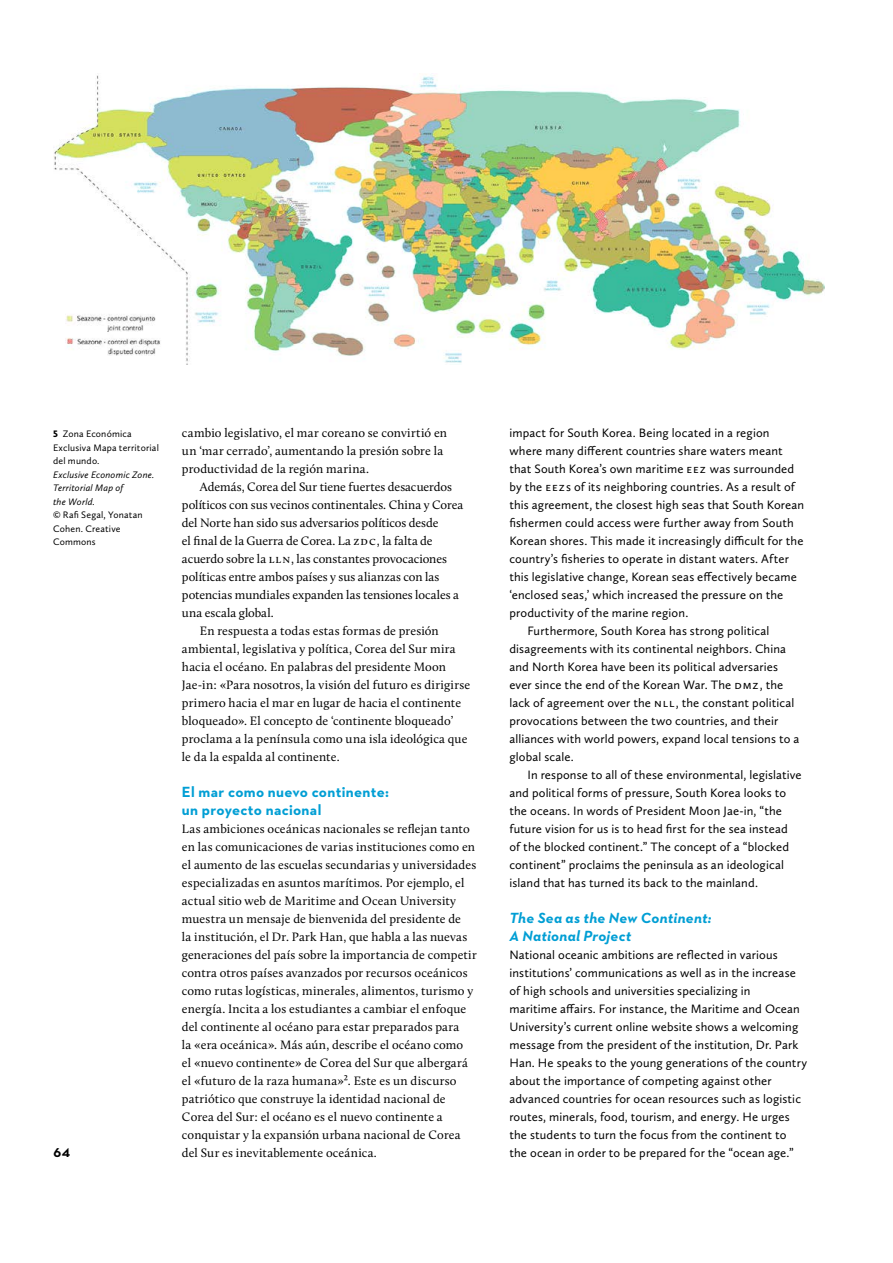
<style>
.page{position:relative;width:893px;height:1263px;background:#fff}
.page>*{position:absolute;margin:0;border:0;box-sizing:border-box;transform-origin:0 0}
.t1{font:700 15px/18px "Neutraface 2 Text";letter-spacing:.025em;color:#009ed4}
.t2{font:italic 700 15px/18px "Neutraface 2 Text";letter-spacing:.015em;color:#009ed4}
.t3{font:700 13.05px "Neutraface 2 Text";color:#000}
.t4{font:12.6px/18px "Calluna Sans";letter-spacing:.01em;color:#000}
.t5{font:12.6px/18px "Calluna";letter-spacing:.01em;color:#000}
.t6{font:9.75px/13.5px "Calluna Sans";letter-spacing:.015em;color:#000}
.t7{font:italic 9.75px/13.5px "Calluna Sans";letter-spacing:.01em;color:#000}
.s1{font-weight:900}
</style>
<div class="page">
<img style="left:53px;top:75px;width:771px;height:289px">
<p class="t6" style="left:53px;top:427px;width:107px"><span class="s1">5</span> Zona Económica<br>Exclusiva Mapa territorial del mundo.</p>
<p class="t7" style="left:53px;top:467px;width:103px">Exclusive Economic Zone.<br>Territorial Map of<br>the World.</p>
<p class="t6" style="left:53px;top:508px;width:91px">© Rafi Segal, Yonatan<br>Cohen. Creative<br>Commons</p>
<p class="t3" style="left:54px;top:1144px;width:18px">64</p>
<p class="t5" style="left:182px;top:424px;width:267px">cambio legislativo, el mar coreano se convirtió en un ‘mar cerrado’, aumentando la presión sobre la productividad de la región marina.</p>
<p class="t5" style="left:200px;top:478px;width:253px">Además, Corea del Sur tiene fuertes desacuerdos</p>
<p class="t5" style="left:182px;top:496px;width:283px">políticos con sus vecinos continentales. China y Corea</p>
<p class="t5" style="left:182px;top:514px;width:258px">del Norte han sido sus adversarios políticos desde</p>
<p class="t5" style="left:182px;top:532px;width:252px">el final de la Guerra de Corea. La zdc, la falta de</p>
<p class="t5" style="left:182px;top:550px;width:266px">acuerdo sobre la lln, las constantes provocaciones</p>
<p class="t5" style="left:182px;top:568px;width:259px">políticas entre ambos países y sus alianzas con las</p>
<p class="t5" style="left:182px;top:586px;width:278px">potencias mundiales expanden las tensiones locales a</p>
<p class="t5" style="left:182px;top:604px;width:93px">una escala global.</p>
<p class="t5" style="left:200px;top:622px;width:240px">En respuesta a todas estas formas de presión</p>
<p class="t5" style="left:182px;top:640px;width:275px">ambiental, legislativa y política, Corea del Sur mira</p>
<p class="t5" style="left:182px;top:658px;width:265px">hacia el océano. En palabras del presidente Moon</p>
<p class="t5" style="left:182px;top:676px;width:290px">Jae-in: «Para nosotros, la visión del futuro es dirigirse</p>
<p class="t5" style="left:182px;top:694px;width:281px">primero hacia el mar en lugar de hacia el continente</p>
<p class="t5" style="left:182px;top:712px;width:273px">bloqueado». El concepto de ‘continente bloqueado’</p>
<p class="t5" style="left:182px;top:730px;width:287px">proclama a la península como una isla ideológica que</p>
<p class="t5" style="left:182px;top:748px;width:159px">le da la espalda al continente.</p>
<p class="t1" style="left:182px;top:783px;width:208px">El mar como nuevo continente: un proyecto nacional</p>
<p class="t5" style="left:182px;top:820px;width:296px">Las ambiciones oceánicas nacionales se reflejan tanto en las comunicaciones de varias instituciones como en el aumento de las escuelas secundarias y universidades especializadas en asuntos marítimos. Por ejemplo, el actual sitio web de Maritime and Ocean University muestra un mensaje de bienvenida del presidente de<br>la institución, el Dr. Park Han, que habla a las nuevas generaciones del país sobre la importancia de competir contra otros países avanzados por recursos oceánicos como rutas logísticas, minerales, alimentos, turismo y energía. Incita a los estudiantes a cambiar el enfoque del continente al océano para estar preparados para<br>la «era oceánica». Más aún, describe el océano como<br>el «nuevo continente» de Corea del Sur que albergará el «futuro de la raza humana»2. Este es un discurso patriótico que construye la identidad nacional de Corea del Sur: el océano es el nuevo continente a conquistar y la expansión urbana nacional de Corea del Sur es inevitablemente oceánica.</p>
<p class="t4" style="left:509px;top:424px;width:261px">impact for South Korea. Being located in a region</p>
<p class="t4" style="left:509px;top:442px;width:275px">where many different countries share waters meant</p>
<p class="t4" style="left:509px;top:460px;width:286px">that South Korea’s own maritime eez was surrounded</p>
<p class="t4" style="left:509px;top:478px;width:288px">by the eezs of its neighboring countries. As a result of</p>
<p class="t4" style="left:509px;top:496px;width:296px">this agreement, the closest high seas that South Korean</p>
<p class="t4" style="left:509px;top:514px;width:286px">fishermen could access were further away from South</p>
<p class="t4" style="left:509px;top:532px;width:295px">Korean shores. This made it increasingly difficult for the</p>
<p class="t4" style="left:509px;top:550px;width:281px">country’s fisheries to operate in distant waters. After</p>
<p class="t4" style="left:509px;top:568px;width:289px">this legislative change, Korean seas effectively became</p>
<p class="t4" style="left:509px;top:586px;width:275px">‘enclosed seas,’ which increased the pressure on the</p>
<p class="t4" style="left:509px;top:604px;width:180px">productivity of the marine region.</p>
<p class="t4" style="left:527px;top:622px;width:243px">Furthermore, South Korea has strong political</p>
<p class="t4" style="left:509px;top:640px;width:278px">disagreements with its continental neighbors. China</p>
<p class="t4" style="left:509px;top:658px;width:270px">and North Korea have been its political adversaries</p>
<p class="t4" style="left:509px;top:676px;width:275px">ever since the end of the Korean War. The dmz, the</p>
<p class="t4" style="left:509px;top:694px;width:286px">lack of agreement over the nll, the constant political</p>
<p class="t4" style="left:509px;top:712px;width:270px">provocations between the two countries, and their</p>
<p class="t4" style="left:509px;top:730px;width:291px">alliances with world powers, expand local tensions to a</p>
<p class="t4" style="left:509px;top:748px;width:66px">global scale.</p>
<p class="t4" style="left:527px;top:766px;width:276px">In response to all of these environmental, legislative</p>
<p class="t4" style="left:509px;top:784px;width:278px">and political forms of pressure, South Korea looks to</p>
<p class="t4" style="left:509px;top:802px;width:274px">the oceans. In words of President Moon Jae-in, “the</p>
<p class="t4" style="left:509px;top:820px;width:280px">future vision for us is to head first for the sea instead</p>
<p class="t4" style="left:509px;top:838px;width:281px">of the blocked continent.” The concept of a “blocked</p>
<p class="t4" style="left:509px;top:856px;width:276px">continent” proclaims the peninsula as an ideological</p>
<p class="t4" style="left:509px;top:874px;width:250px">island that has turned its back to the mainland.</p>
<p class="t2" style="left:509px;top:909px;width:204px">The Sea as the New Continent:<br>A National Project</p>
<p class="t4" style="left:509px;top:946px;width:299px">National oceanic ambitions are reflected in various institutions’ communications as well as in the increase of high schools and universities specializing in<br>maritime affairs. For instance, the Maritime and Ocean University’s current online website shows a welcoming message from the president of the institution, Dr. Park Han. He speaks to the young generations of the country about the importance of competing against other advanced countries for ocean resources such as logistic routes, minerals, food, tourism, and energy. He urges the students to turn the focus from the continent to the ocean in order to be prepared for the “ocean age.”</p>
</div>
